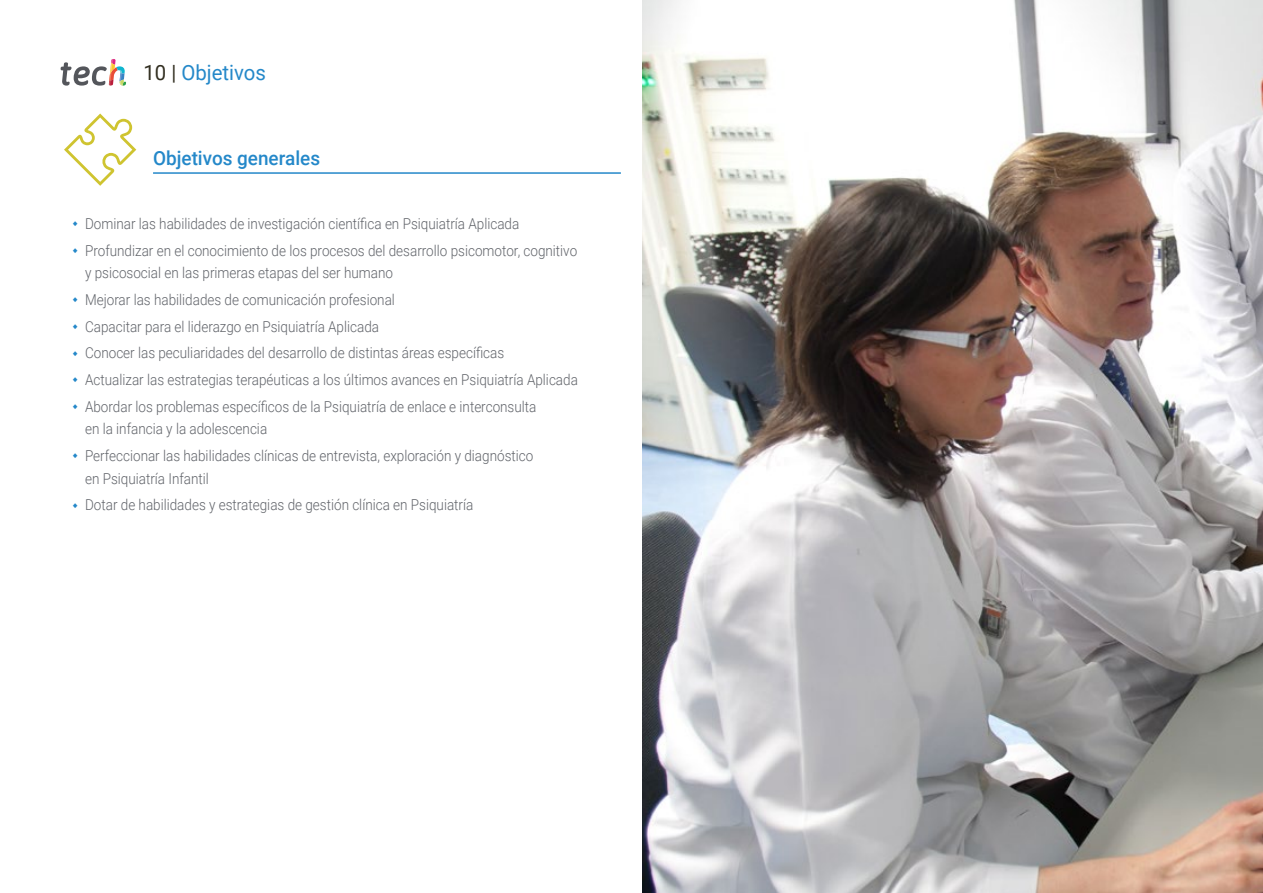
<style>
.page{position:relative;width:1263px;height:893px;background:#fff}
.page>*{position:absolute;margin:0;border:0;box-sizing:border-box;transform-origin:0 0}
.t1{font:21px "Roboto";color:#2488c9}
.t2{font:500 19.5px "Roboto";color:#2488c9}
.t3{font:300 15px/26.7px "Roboto";color:#61646a;scale:.9 1}
.s1{color:#312e20}
</style>
<div class="page">
<hr style="left:153px;top:173px;width:468px;height:1px;background:#2488c9">
<svg style="left:64px;top:114px;width:72px;height:72px"></svg>
<img style="left:642px;top:0;width:621px;height:893px">
<svg style="left:61px;top:59px;width:65px;height:27px"></svg>
<h1 class="t1" style="left:144px;top:57px;width:124px"><span class="s1">10 |</span> Objetivos</h1>
<h2 class="t2" style="left:153px;top:144px;width:169px">Objetivos generales</h2>
<p class="t3" style="left:85px;top:210px;width:548px">Dominar las habilidades de investigación científica en Psiquiatría Aplicada<br>Profundizar en el conocimiento de los procesos del desarrollo psicomotor, cognitivo</p>
<p class="t3" style="left:85px;top:259px;width:549px">y psicosocial en las primeras etapas del ser humano<br>Mejorar las habilidades de comunicación profesional<br>Capacitar para el liderazgo en Psiquiatría Aplicada<br>Conocer las peculiaridades del desarrollo de distintas áreas específicas<br>Actualizar las estrategias terapéuticas a los últimos avances en Psiquiatría Aplicada Abordar los problemas específicos de la Psiquiatría de enlace e interconsulta</p>
<p class="t3" style="left:85px;top:415px;width:500px">en la infancia y la adolescencia<br>Perfeccionar las habilidades clínicas de entrevista, exploración y diagnóstico</p>
<p class="t3" style="left:85px;top:464px;width:433px">en Psiquiatría Infantil<br>Dotar de habilidades y estrategias de gestión clínica en Psiquiatría</p>
</div>
